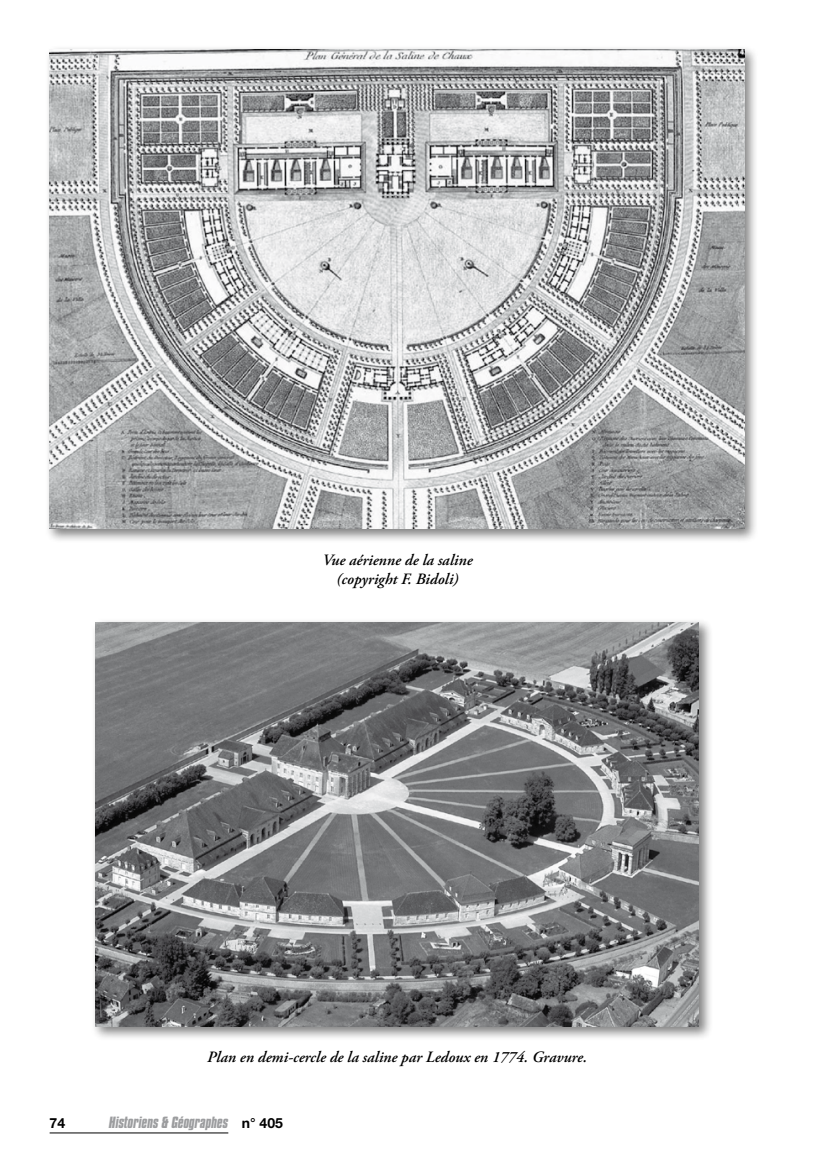
<style>
.page{position:relative;width:819px;height:1166px;background:#fff}
.page>*{position:absolute;margin:0;border:0;box-sizing:border-box;transform-origin:0 0}
.t1{font:italic 600 15.75px/18.9px "Adobe Garamond Pro";color:#000;text-align:center}
.t2{font:italic 700 14px "Compacta BT";color:#9c9d9f}
.t3{font:700 14px "Helvetica Neue";color:#000}
.s1{font-family:"Helvetica Neue";font-style:normal;color:#000}
</style>
<div class="page">
<hr style="left:50px;top:1132px;width:178px;height:1px;background:#000">
<div style="left:91px;top:617px;width:630px;height:431px;background:#000;opacity:.5"></div>
<img style="left:95px;top:622px;width:603px;height:404px">
<div style="left:45px;top:45px;width:721px;height:505px;background:#000;opacity:.5"></div>
<img style="left:50px;top:50px;width:694px;height:479px">
<p class="t1" style="left:322px;top:551px;width:151px">Vue aérienne de la saline (copyright F. Bidoli)</p>
<p class="t1" style="left:207px;top:1048px;width:381px">Plan en demi-cercle de la saline par Ledoux en 1774. Gravure.</p>
<p class="t3" style="left:50px;top:1114px;width:17px">74</p>
<p class="t2" style="left:109px;top:1113px;width:175px">Historiens &amp; Géographes <span class="s1">n° 405</span></p>
</div>
